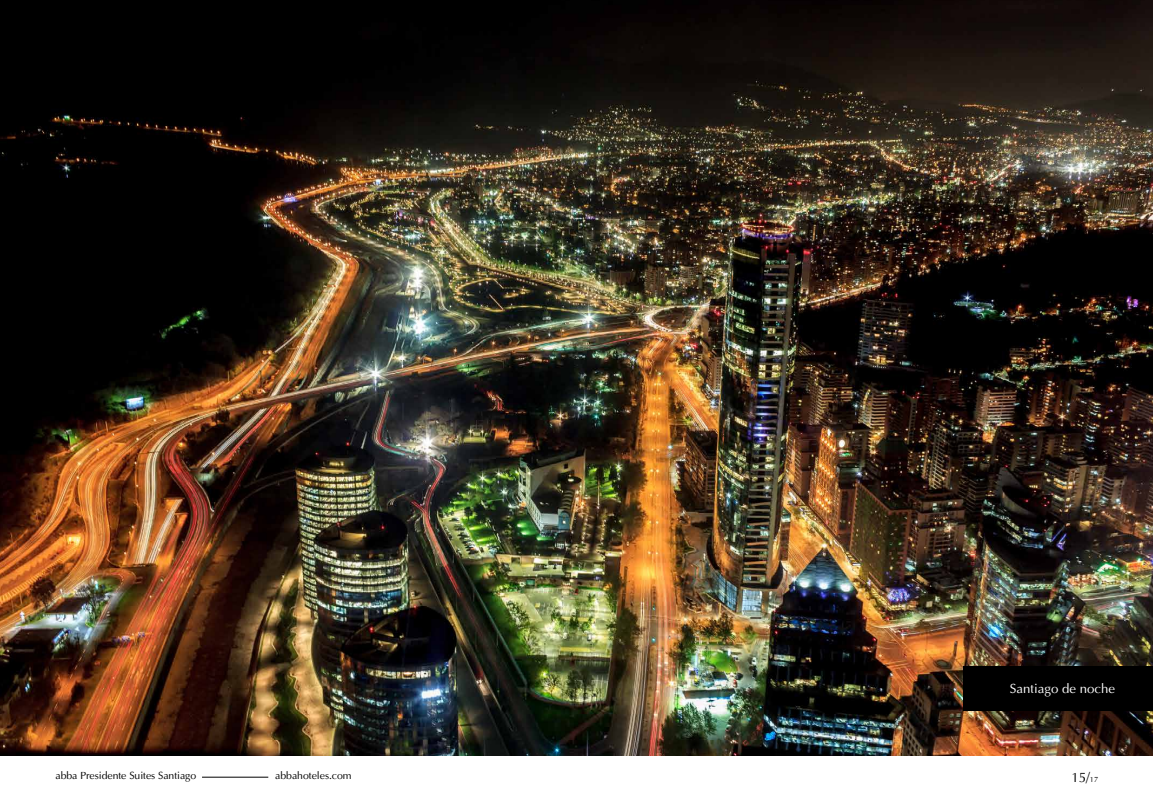
<style>
.page{position:relative;width:1153px;height:810px;background:#fff}
.page>*{position:absolute;margin:0;border:0;box-sizing:border-box;transform-origin:0 0}
.t1{font:13.5px "Ottawa Plain";color:#000}
.t2{font:13.27px "Ottawa Plain";color:#fff}
.t3{font:10.5px "Ottawa Plain";letter-spacing:-.005em;color:#000}
.s1{font-size:7.5px}
</style>
<div class="page">
<img style="left:0;top:0;width:1153px;height:756px">
<div style="left:964px;top:667px;width:189px;height:44px;background:#000"></div>
<hr style="left:202px;top:777px;width:66px;height:1px;background:#000">
<p class="t3" style="left:56px;top:770px;width:142px">abba Presidente Suites Santiago</p>
<p class="t3" style="left:275px;top:770px;width:78px">abbahoteles.com</p>
<p class="t2" style="left:1010px;top:681px;width:107px">Santiago de noche</p>
<p class="t1" style="left:1071px;top:769px;width:28px">15/<span class="s1">17</span></p>
</div>
